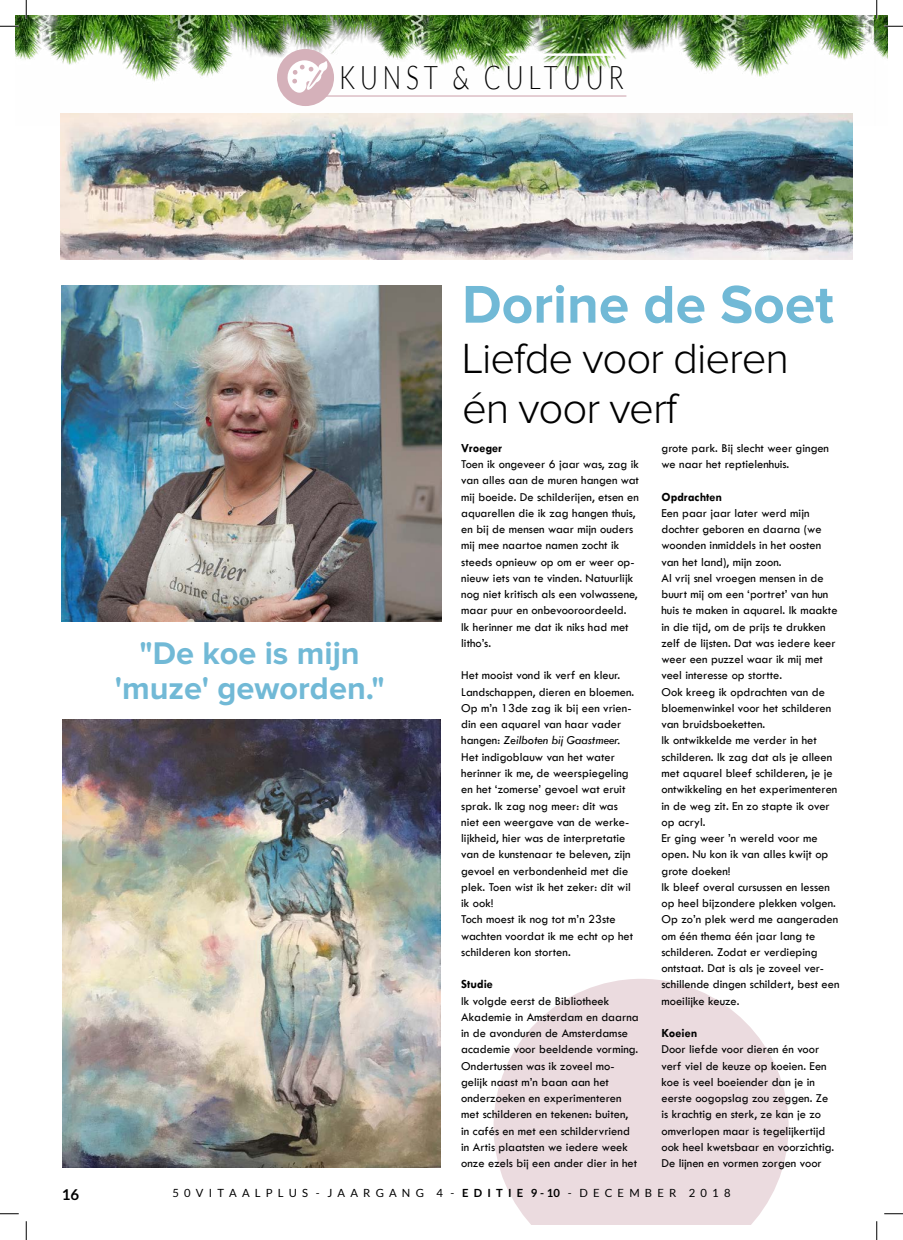
<style>
.page{position:relative;width:903px;height:1240px;background:#fff}
.page>*{position:absolute;margin:0;border:0;box-sizing:border-box;transform-origin:0 0}
.t1{font:700 55px "Proxima Nova";color:#71b9d6}
.t2{font:300 43.75px/50px "Proxima Nova";letter-spacing:-.025em;color:#000}
.t3{font:700 32.5px/35px "Proxima Nova";color:#71b9d6;text-align:center}
.t4{font:300 32.5px "Lato";letter-spacing:.2em;color:#000;scale:.75 1}
.t5{font:700 15px "Lato";color:#000}
.t6{font:12.5px/16.2px "Tw Cen";color:#000}
.t7{font:700 12.5px "Tw Cen";color:#000}
.t8{font:11.25px "Lato";color:#000}
.s1{font-style:italic}
.s2{font-weight:700}
</style>
<div class="page">
<svg style="left:493px;top:979px;width:296px;height:245px;fill:#ebdbdf"></svg>
<img style="left:62px;top:285px;width:380px;height:336px">
<img style="left:61px;top:126px;width:792px;height:133px">
<img style="left:63px;top:719px;width:378px;height:448px">
<img style="left:16px;top:16px;width:871px;height:110px">
<hr style="left:319px;top:95px;width:307px;height:2px;background:#d5b1ba">
<div style="left:277px;top:49px;width:57px;height:57px;background:#d5b1ba;border-radius:50%"></div>
<svg style="left:288px;top:60px;width:39px;height:33px"></svg>
<hr style="left:506px;top:53px;width:114px;height:3px;background:#fff">
<svg style="left:0;top:25px;width:19px;height:2px"></svg>
<svg style="left:884px;top:25px;width:19px;height:2px"></svg>
<svg style="left:0;top:1213px;width:19px;height:1px"></svg>
<svg style="left:884px;top:1213px;width:19px;height:1px"></svg>
<svg style="left:25px;top:0;width:2px;height:19px"></svg>
<svg style="left:25px;top:1221px;width:2px;height:19px"></svg>
<svg style="left:876px;top:0;width:1px;height:19px"></svg>
<svg style="left:876px;top:1221px;width:1px;height:19px"></svg>
<h3 class="t4" style="left:339px;top:60px;width:381px">KUNST &amp; CULTUUR</h3>
<h3 class="t3" style="left:115px;top:637px;width:271px">"De koe is mijn 'muze' geworden."</h3>
<h1 class="t1" style="left:462px;top:279px;width:373px">Dorine de Soet</h1>
<h2 class="t2" style="left:462px;top:335px;width:329px">Liefde voor dieren én voor verf</h2>
<p class="t7" style="left:461px;top:440px;width:42px">Vroeger</p>
<p class="t6" style="left:461px;top:456px;width:179px">Toen ik ongeveer 6 jaar was, zag ik van alles aan de muren hangen wat mij boeide. De schilderijen, etsen en aquarellen die ik zag hangen thuis, en bij de mensen waar mijn ouders mij mee naartoe namen zocht ik steeds opnieuw op om er weer op&shy;nieuw iets van te vinden. Natuurlijk nog niet kritisch als een volwassene, maar puur en onbevooroordeeld.<br>Ik herinner me dat ik niks had met litho’s.</p>
<p class="t6" style="left:461px;top:667px;width:174px">Het mooist vond ik verf en kleur.<br>Landschappen, dieren en bloemen.<br>Op m’n 13de zag ik bij een vrien&shy;din een aquarel van haar vader hangen: <span class="s1">Zeilboten bij Gaastmeer.<br></span>Het indigoblauw van het water herinner ik me, de weerspiegeling en het ‘zomerse’ gevoel wat eruit sprak. Ik zag nog meer: dit was niet een weergave van de werke&shy;lijkheid, hier was de interpretatie van de kunstenaar te beleven, zijn gevoel en verbondenheid met die plek. Toen wist ik het zeker: dit wil ik ook!<br>Toch moest ik nog tot m’n 23ste wachten voordat ik me echt op het schilderen kon storten.</p>
<p class="t7" style="left:461px;top:976px;width:33px">Studie</p>
<p class="t6" style="left:461px;top:992px;width:179px">Ik volgde eerst de Bibliotheek<br>Akademie in Amsterdam en daarna in de avonduren de Amsterdamse academie voor beeldende vorming.<br>Ondertussen was ik zoveel mo&shy;gelijk naast m’n baan aan het onderzoeken en experimenteren met schilderen en tekenen: buiten, in cafés en met een schildervriend in Artis plaatsten we iedere week onze ezels bij een ander dier in het</p>
<p class="t6" style="left:661px;top:440px;width:169px">grote park. Bij slecht weer gingen we naar het reptielenhuis.</p>
<p class="t7" style="left:661px;top:489px;width:62px">Opdrachten</p>
<p class="t6" style="left:661px;top:505px;width:180px">Een paar jaar later werd mijn dochter geboren en daarna (we woonden inmiddels in het oosten van het land), mijn zoon.<br>Al vrij snel vroegen mensen in de buurt mij om een ‘portret’ van hun huis te maken in aquarel. Ik maakte in die tijd, om de prijs te drukken zelf de lijsten. Dat was iedere keer weer een puzzel waar ik mij met veel interesse op stortte.<br>Ook kreeg ik opdrachten van de bloemenwinkel voor het schilderen van bruidsboeketten.<br>Ik ontwikkelde me verder in het schilderen. Ik zag dat als je alleen met aquarel bleef schilderen, je je ontwikkeling en het experimenteren in de weg zit. En zo stapte ik over op acryl.<br>Er ging weer ’n wereld voor me open. Nu kon ik van alles kwijt op grote doeken!<br>Ik bleef overal cursussen en lessen op heel bijzondere plekken volgen.<br>Op zo’n plek werd me aangeraden om één thema één jaar lang te schilderen. Zodat er verdieping ontstaat. Dat is als je zoveel ver&shy;schillende dingen schildert, best een moeilijke keuze.</p>
<p class="t7" style="left:661px;top:1025px;width:37px">Koeien</p>
<p class="t6" style="left:661px;top:1041px;width:174px">Door liefde voor dieren én voor verf viel de keuze op koeien. Een koe is veel boeiender dan je in eerste oogopslag zou zeggen. Ze is krachtig en sterk, ze kan je zo omverlopen maar is tegelijkertijd ook heel kwetsbaar en voorzichtig.<br>De lijnen en vormen zorgen voor</p>
<p class="t5" style="left:62px;top:1185px;width:19px">16</p>
<p class="t8" style="left:172px;top:1186px;width:560px">5 0 V I T A A L P L U S - J A A R G A N G 4 - <span class="s2">E D I T I E 9 - 10</span> - D E C E M B E R 2 0 1 8</p>
</div>
